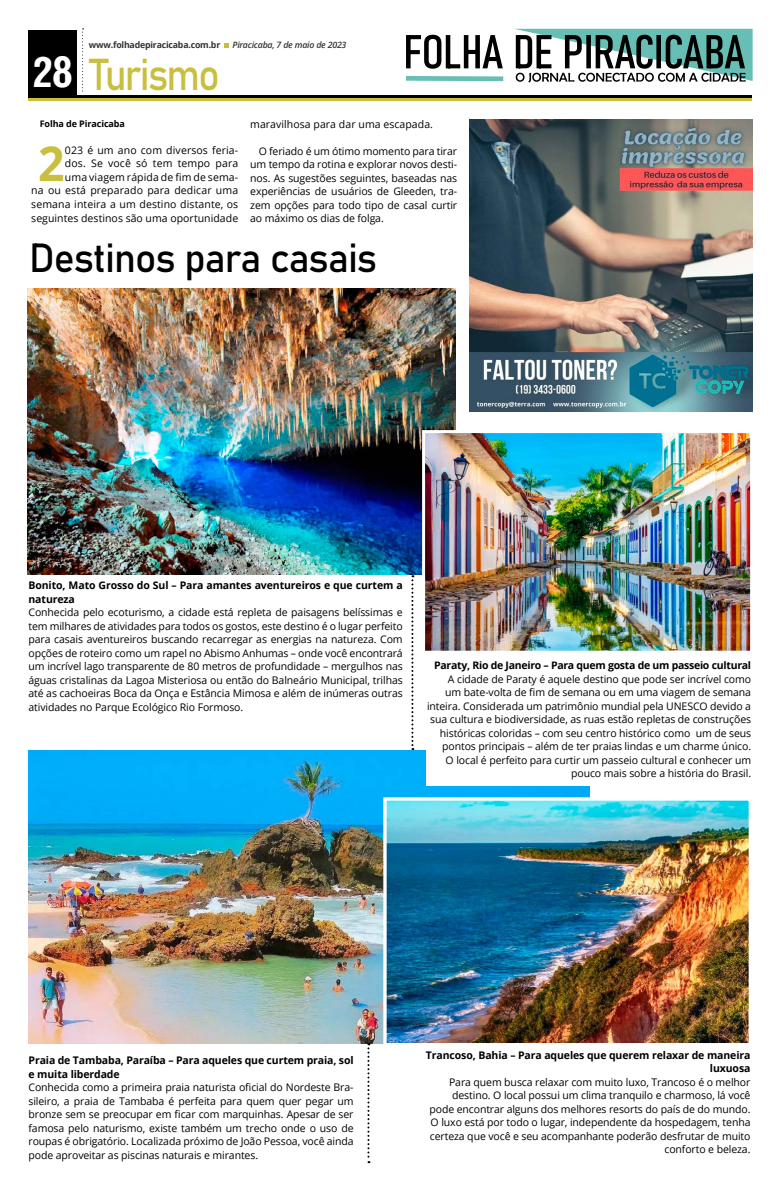
<style>
.page{position:relative;width:780px;height:1191px;background:#fff}
.page>*{position:absolute;margin:0;border:0;box-sizing:border-box;transform-origin:0 0}
.t1{font:700 48.3px "Open Sans";color:#cabe3f;scale:.96 1}
.t2{font:44px "Bahnschrift";letter-spacing:-.045em;color:#cabe3f;scale:.89 1}
.t3{font:40.1px "Bahnschrift";letter-spacing:-.025em;color:#000}
.t4{font:10.5px/13.5px "Open Sans";letter-spacing:-.01em;color:#000;text-align:justify}
.t5{font:700 10.5px/13.5px "Open Sans";letter-spacing:-.01em;color:#000}
.t6{font:10.5px/13.5px "Open Sans";letter-spacing:.01em;color:#000;text-align:right}
.t7{font:700 9px "Open Sans";letter-spacing:-.01em;color:#000}
.t8{font:700 8.8px "Open Sans";letter-spacing:-.025em;color:#333}
.t9{font:italic 600 8.8px "Open Sans";letter-spacing:-.025em;color:#333}
.s1{font-family:"Arena Condensed";font-weight:700;font-size:40.5px;color:#fff}
</style>
<div class="page">
<img style="left:469px;top:119px;width:283px;height:293px">
<div style="left:28px;top:30px;width:49px;height:65px;background:#000"></div>
<hr style="left:28px;top:95px;width:723px;height:3px;background:#000">
<hr style="left:28px;top:98px;width:723px;height:3px;background:#cabe3f">
<svg style="left:82px;top:28px;width:2px;height:68px"></svg>
<svg style="left:224px;top:43px;width:4px;height:5px"></svg>
<svg style="left:406px;top:29px;width:346px;height:54px"></svg>
<img style="left:28px;top:289px;width:427px;height:285px">
<img style="left:426px;top:434px;width:323px;height:215px">
<div style="left:422px;top:430px;width:331px;height:223px;border:3px solid #fff"></div>
<img style="left:28px;top:750px;width:561px;height:293px">
<img style="left:387px;top:801px;width:361px;height:241px">
<div style="left:383px;top:797px;width:369px;height:249px;border:3px solid #fff"></div>
<svg style="left:367px;top:1043px;width:2px;height:120px"></svg>
<svg style="left:411px;top:575px;width:2px;height:175px"></svg>
<div style="left:426px;top:660px;width:325px;height:125px;background:#fff"></div>
<p class="t8" style="left:89px;top:39px;width:133px">www.folhadepiracicaba.com.br</p>
<p class="t9" style="left:232px;top:39px;width:115px">Piracicaba, 7 de maio de 2023</p>
<h2 class="t2" style="left:33px;top:41px;width:211px"><span class="s1">28</span> Turismo</h2>
<p class="t4" style="left:250px;top:117px;width:184px">maravilhosa para dar uma escapada.</p>
<p class="t4" style="left:250px;top:144px;width:208px;text-indent:9px">O feriado é um ótimo momento para tirar um tempo da rotina e explorar novos desti&shy;nos. As sugestões seguintes, baseadas nas experiências de usuários de Gleeden, tra&shy;zem opções para todo tipo de casal curtir ao máximo os dias de folga.</p>
<h3 class="t3" style="left:29px;top:227px;width:350px">Destinos para casais</h3>
<p class="t7" style="left:40px;top:118px;width:87px">Folha de Piracicaba</p>
<h1 class="t1" style="left:38px;top:129px;width:29px">2</h1>
<p class="t6" style="left:31px;top:143px;width:208px">023 é um ano com diversos feria-<br>dos. Se você só tem tempo para<br>uma viagem rápida de fim de sema-<br>na ou está preparado para dedicar uma semana inteira a um destino distante, os seguintes destinos são uma oportunidade</p>
<p class="t5" style="left:28px;top:578px;width:375px">Bonito, Mato Grosso do Sul – Para amantes aventureiros e que curtem a natureza</p>
<p class="t4" style="left:28px;top:605px;width:376px">Conhecida pelo ecoturismo, a cidade está repleta de paisagens belíssimas e tem milhares de atividades para todos os gostos, este destino é o lugar perfeito para casais aventureiros buscando recarregar as energias na natureza. Com opções de roteiro como um rapel no Abismo Anhumas – onde você encontrará um incrível lago transparente de 80 metros de profundidade – mergulhos nas águas cristalinas da Lagoa Misteriosa ou então do Balneário Municipal, trilhas até as cachoeiras Boca da Onça e Estância Mimosa e além de inúmeras outras atividades no Parque Ecológico Rio Formoso.</p>
<p class="t5" style="left:434px;top:658px;width:318px">Paraty, Rio de Janeiro – Para quem gosta de um passeio cultural</p>
<p class="t4" style="left:427px;top:672px;width:325px;text-align:right">A cidade de Paraty é aquele destino que pode ser incrível como<br>um bate-volta de fim de semana ou em uma viagem de semana inteira. Considerada um patrimônio mundial pela UNESCO devido a sua cultura e biodiversidade, as ruas estão repletas de construções históricas coloridas – com seu centro histórico como um de seus pontos principais – além de ter praias lindas e um charme único.<br>O local é perfeito para curtir um passeio cultural e conhecer um pouco mais sobre a história do Brasil.</p>
<p class="t5" style="left:28px;top:1053px;width:326px">Praia de Tambaba, Paraíba – Para aqueles que curtem praia, sol e muita liberdade</p>
<p class="t4" style="left:28px;top:1080px;width:326px">Conhecida como a primeira praia naturista oficial do Nordeste Bra&shy;sileiro, a praia de Tambaba é perfeita para quem quer pegar um bronze sem se preocupar em ficar com marquinhas. Apesar de ser famosa pelo naturismo, existe também um trecho onde o uso de roupas é obrigatório. Localizada próximo de João Pessoa, você ainda pode aproveitar as piscinas naturais e mirantes.</p>
<p class="t5" style="left:426px;top:1047px;width:326px;text-align:right">Trancoso, Bahia – Para aqueles que querem relaxar de maneira luxuosa</p>
<p class="t4" style="left:429px;top:1074px;width:322px;text-align:right">Para quem busca relaxar com muito luxo, Trancoso é o melhor destino. O local possui um clima tranquilo e charmoso, lá você pode encontrar alguns dos melhores resorts do país de do mundo.<br>O luxo está por todo o lugar, independente da hospedagem, tenha certeza que você e seu acompanhante poderão desfrutar de muito conforto e beleza.</p>
</div>
